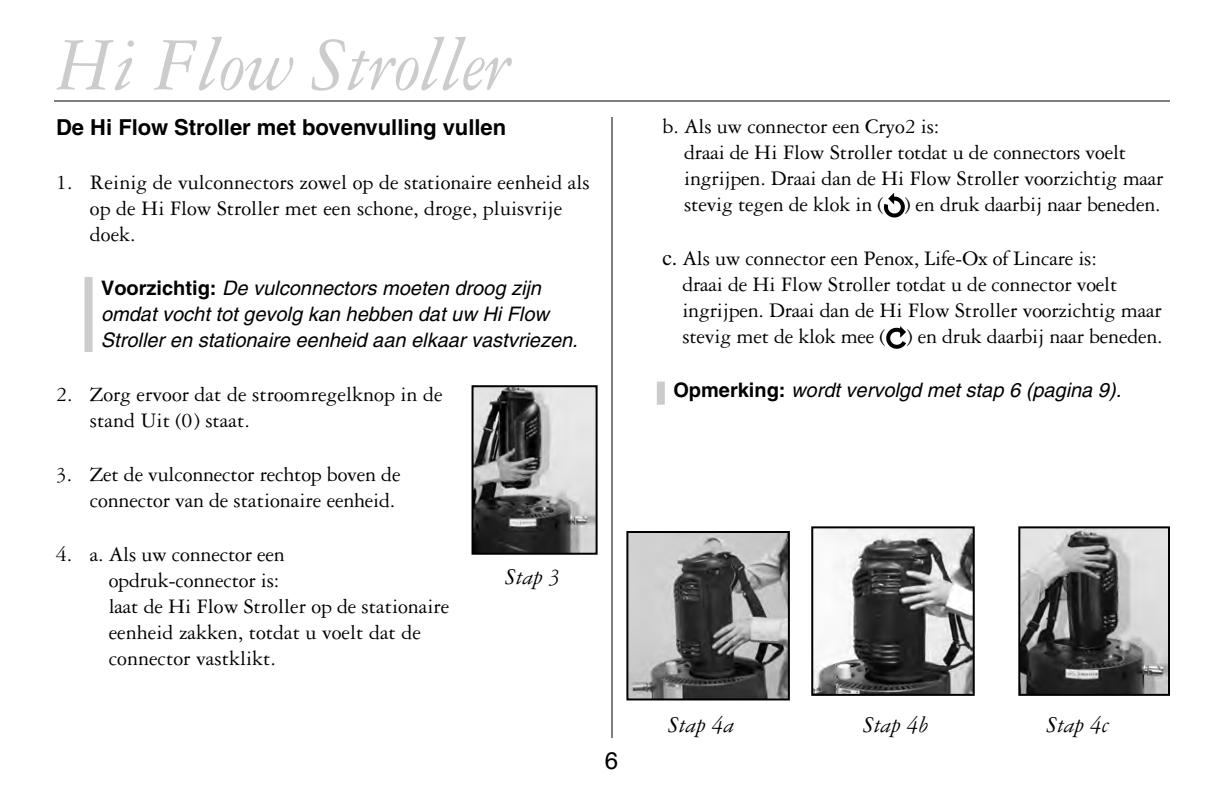
<style>
.page{position:relative;width:1224px;height:792px;background:#fff}
.page>*{position:absolute;margin:0;border:0;box-sizing:border-box;transform-origin:0 0}
.t1{font:italic 80px "Garamond Three";letter-spacing:-.01em;color:#ccc}
.t2{font:italic 24px "Garamond Three";color:#000}
.t3{font:24px "Helvetica";color:#000}
.t4{font:22px/26px "Garamond Three";letter-spacing:-.01em;color:#000}
.t5{font:700 22px "Helvetica";color:#000}
.t6{font:italic 20px/26px "Helvetica";color:#000}
.s1{font-weight:700;font-style:normal}
.s2{font-family:"Times"}
</style>
<div class="page">
<hr style="left:612px;top:117px;width:1px;height:621px;background:#000">
<hr style="left:54px;top:100px;width:1116px;height:2px;background:#000">
<div style="left:85px;top:277px;width:8px;height:75px;background:#ccc"></div>
<div style="left:657px;top:382px;width:8px;height:23px;background:#ccc"></div>
<img style="left:1021px;top:529px;width:146px;height:164px">
<div style="left:1018px;top:526px;width:152px;height:170px;border:2px solid #000"></div>
<img style="left:475px;top:388px;width:120px;height:164px">
<div style="left:472px;top:385px;width:126px;height:170px;border:2px solid #000"></div>
<img style="left:814px;top:529px;width:158px;height:164px">
<div style="left:811px;top:526px;width:164px;height:170px;border:2px solid #000"></div>
<img style="left:629px;top:534px;width:158px;height:163px">
<div style="left:626px;top:531px;width:164px;height:169px;border:2px solid #000"></div>
<svg style="left:883px;top:193px;width:22px;height:25px"></svg>
<svg style="left:886px;top:326px;width:20px;height:23px"></svg>
<h1 class="t1" style="left:56px;top:37px;width:456px">Hi Flow Stroller</h1>
<p class="t5" style="left:56px;top:119px;width:452px">De Hi Flow Stroller met bovenvulling vullen</p>
<p class="t4" style="left:90px;top:171px;width:501px;text-indent:-34px">1. Reinig de vulconnectors zowel op de stationaire eenheid als op de Hi Flow Stroller met een schone, droge, pluisvrije doek.</p>
<p class="t6" style="left:101px;top:277px;width:478px"><span class="s1">Voorzichtig:</span> De vulconnectors moeten droog zijn omdat vocht tot gevolg kan hebben dat uw Hi Flow<br>Stroller en stationaire eenheid aan elkaar vastvriezen.</p>
<p class="t4" style="left:90px;top:383px;width:354px;text-indent:-34px">2. Zorg ervoor dat de stroomregelknop in de stand Uit (0) staat.</p>
<p class="t4" style="left:56px;top:463px;width:346px;text-align:right">3. Zet de vulconnector rechtop boven de connector van de stationaire eenheid.</p>
<p class="t4" style="left:109px;top:543px;width:342px;text-indent:-53px">4. a. Als uw connector een<br>opdruk-connector is:<br>laat de Hi Flow Stroller op de stationaire eenheid zakken, totdat u voelt dat de connector vastklikt.</p>
<p class="t2" style="left:506px;top:568px;width:57px">Stap 3</p>
<p class="t3" style="left:605px;top:750px;width:15px">6</p>
<p class="t4" style="left:684px;top:116px;width:481px;text-indent:-22px">b. Als uw connector een Cryo2 is:<br>draai de Hi Flow Stroller totdat u de connectors voelt ingrijpen. Draai dan de Hi Flow Stroller voorzichtig maar stevig tegen de klok in ( ) en druk daarbij naar beneden.</p>
<p class="t4" style="left:682px;top:248px;width:482px;text-indent:-20px"><span class="s2">c.</span> Als uw connector een Penox, Life-Ox of Lincare is:<br>draai de Hi Flow Stroller totdat u de connector voelt ingrijpen. Draai dan de Hi Flow Stroller voorzichtig maar stevig met de klok mee ( ) en druk daarbij naar beneden.</p>
<p class="t6" style="left:673px;top:379px;width:449px"><span class="s1">Opmerking:</span> wordt vervolgd met stap 6 (pagina 9).</p>
<p class="t2" style="left:669px;top:717px;width:67px">Stap 4a</p>
<p class="t2" style="left:864px;top:717px;width:66px">Stap 4b</p>
<p class="t2" style="left:1047px;top:717px;width:63px">Stap 4c</p>
</div>
